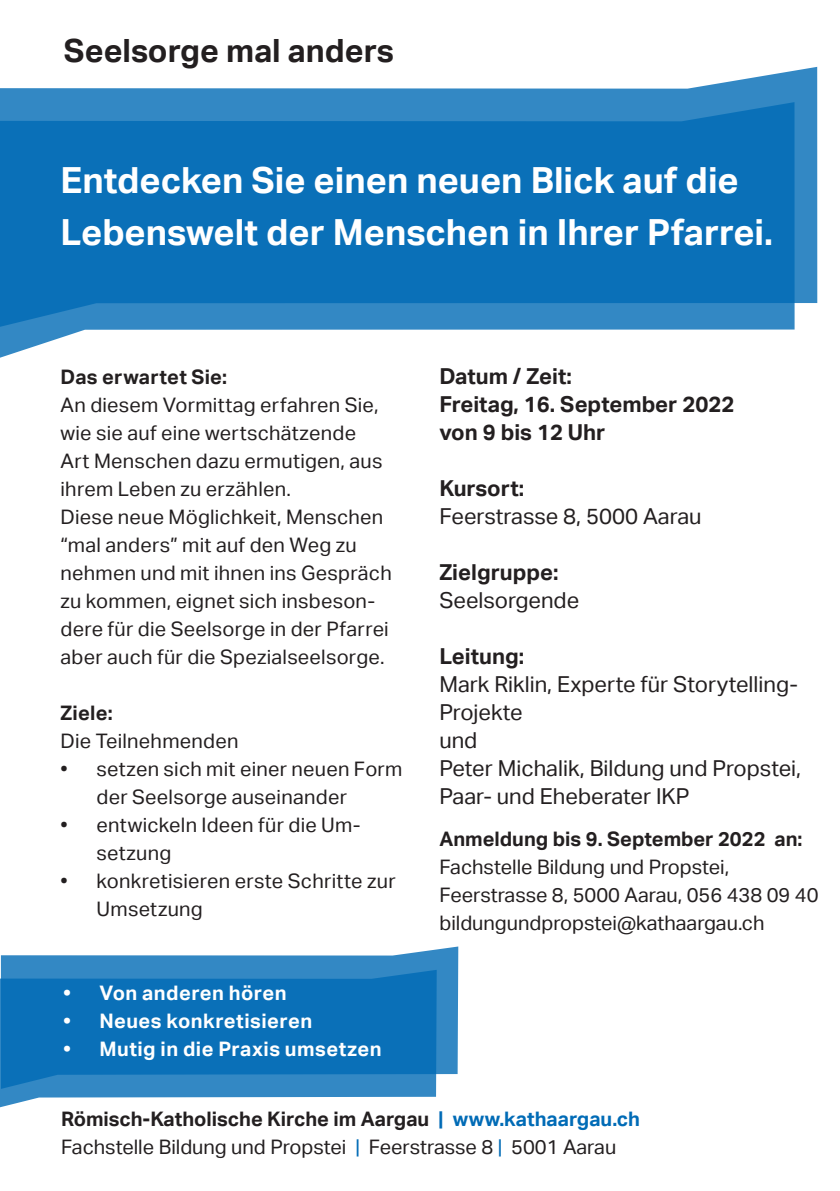
<style>
.page{position:relative;width:840px;height:1191px;background:#fff}
.page>*{position:absolute;margin:0;border:0;box-sizing:border-box;transform-origin:0 0}
.t1{font:700 36px/52px "Aktiv Grotesk";color:#fff}
.t2{font:700 32px "Aktiv Grotesk";color:#231f20}
.t3{font:22px/28px "Aktiv Grotesk";color:#231f20}
.t4{font:700 22px/28px "Aktiv Grotesk";color:#231f20}
.t5{font:20px/28px "Aktiv Grotesk";letter-spacing:.01em;color:#231f20}
.t6{font:700 20px "Aktiv Grotesk";letter-spacing:.025em;color:#fff}
.t7{font:700 20px "Aktiv Grotesk";color:#231f20}
.s1{font-weight:700}
.s2{font-weight:700;color:#006bb6}
.s3{color:#006bb6}
</style>
<div class="page">
<svg style="left:0;top:969px;width:436px;height:139px"></svg>
<svg style="left:0;top:328px;width:794px;height:30px"></svg>
<svg style="left:1px;top:946px;width:457px;height:143px;background:#2680c0"></svg>
<svg style="left:0;top:67px;width:816px;height:261px;background:#2680c0"></svg>
<h2 class="t2" style="left:64px;top:32px;width:331px">Seelsorge mal anders</h2>
<h1 class="t1" style="left:61px;top:155px;width:713px">Entdecken Sie einen neuen Blick auf die<br>Lebenswelt der Menschen in Ihrer Pfarrei.</h1>
<p class="t7" style="left:60px;top:365px;width:168px">Das erwartet Sie:</p>
<p class="t5" style="left:60px;top:391px;width:332px">An diesem Vormittag erfahren Sie, wie sie auf eine wertschätzende<br>Art Menschen dazu ermutigen, aus ihrem Leben zu erzählen.<br>Diese neue Möglichkeit, Menschen “mal anders” mit auf den Weg zu nehmen und mit ihnen ins Gespräch zu kommen, eignet sich insbeson&shy;dere für die Seelsorge in der Pfarrei aber auch für die Spezialseelsorge.</p>
<p class="t7" style="left:60px;top:701px;width:54px">Ziele:</p>
<p class="t5" style="left:60px;top:727px;width:179px">Die Teilnehmenden</p>
<p class="t5" style="left:96px;top:755px;width:307px;text-indent:-36px">• setzen sich mit einer neuen Form der Seelsorge auseinander</p>
<p class="t5" style="left:96px;top:811px;width:265px;text-indent:-36px">• entwickeln Ideen für die Um&shy;setzung</p>
<p class="t5" style="left:96px;top:867px;width:300px;text-indent:-36px">• konkretisieren erste Schritte zur<br>Umsetzung</p>
<p class="t6" style="left:63px;top:981px;width:225px">• Von anderen hören</p>
<p class="t6" style="left:63px;top:1009px;width:250px">• Neues konkretisieren</p>
<p class="t6" style="left:63px;top:1037px;width:320px">• Mutig in die Praxis umsetzen</p>
<p class="t4" style="left:439px;top:362px;width:296px">Datum / Zeit:<br>Freitag, 16. September 2022 von 9 bis 12 Uhr</p>
<p class="t4" style="left:439px;top:474px;width:86px">Kursort:</p>
<p class="t3" style="left:439px;top:502px;width:263px">Feerstrasse 8, 5000 Aarau</p>
<p class="t4" style="left:439px;top:558px;width:120px">Zielgruppe:</p>
<p class="t3" style="left:439px;top:586px;width:141px">Seelsorgende</p>
<p class="t4" style="left:439px;top:642px;width:86px">Leitung:</p>
<p class="t3" style="left:439px;top:670px;width:363px">Mark Riklin, Experte für Storytelling-<br>Projekte<br>und<br>Peter Michalik, Bildung und Propstei,<br>Paar- und Eheberater IKP</p>
<p class="t7" style="left:439px;top:827px;width:364px">Anmeldung bis 9. September 2022 an:</p>
<p class="t5" style="left:439px;top:853px;width:380px">Fachstelle Bildung und Propstei,<br>Feerstrasse 8, 5000 Aarau, 056 438 09 40 bildungundpropstei@kathaargau.ch</p>
<p class="t5" style="left:61px;top:1105px;width:580px"><span class="s1">Römisch-Katholische Kirche im Aargau</span> <span class="s2">| www.kathaargau.ch<br></span>Fachstelle Bildung und Propstei <span class="s3">|</span> Feerstrasse 8 <span class="s3">|</span> 5001 Aarau</p>
</div>
